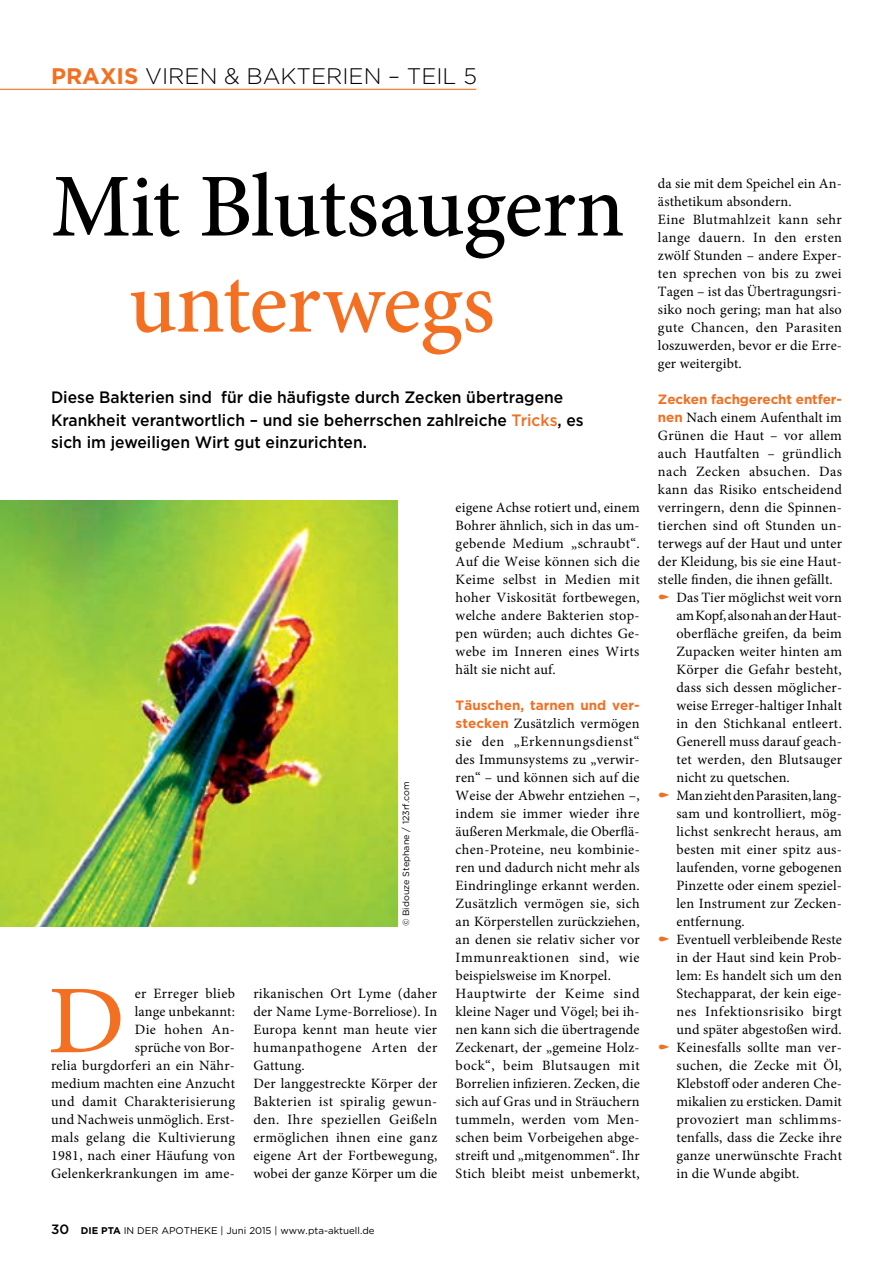
<style>
.page{position:relative;width:893px;height:1263px;background:#fff}
.page>*{position:absolute;margin:0;border:0;box-sizing:border-box;transform-origin:0 0}
.t1{font:97.2px "Minion Pro";color:#f36f21;scale:1.09 1}
.t2{font:500 90px "Minion Pro";letter-spacing:-.015em;color:#000}
.t3{font:500 90px "Minion Pro";letter-spacing:-.01em;color:#f36f21}
.t4{font:300 22.5px "Gotham";color:#000}
.t5{font:500 16.5px/22.5px "Gotham";color:#000;scale:.95 1}
.t6{font:14.25px/18px "Minion Pro";letter-spacing:.015em;color:#000}
.t7{font:14.25px "Minion Pro";letter-spacing:.035em;color:#000}
.t8{font:14.25px "Minion Pro";letter-spacing:-.005em;color:#000}
.t9{font:14.25px "Minion Pro";letter-spacing:-.015em;color:#000}
.t10{font:700 13.5px "Gotham";letter-spacing:-.01em;color:#f36f21}
.t11{font:9.75px "Gotham";color:#000}
.t12{font:9px "Gotham";color:#000}
.s1{font-weight:700;color:#f36f21}
.s2{color:#f36f21}
.s3{font-weight:500;font-size:13.5px}
.s4{font-weight:700}
.s5{font-family:"Gotham";font-weight:700;font-size:13.5px;color:#f36f21}
</style>
<div class="page">
<img style="left:0;top:500px;width:398px;height:426px">
<hr style="left:0;top:89px;width:476px;height:1px;background:#f36f21">
<h3 class="t4" style="left:51px;top:62px;width:427px"><span class="s1">PRAXIS</span> VIREN &amp; BAKTERIEN – TEIL 5</h3>
<h2 class="t2" style="left:51px;top:146px;width:575px">Mit Blutsaugern</h2>
<h2 class="t3" style="left:128px;top:242px;width:368px">unterwegs</h2>
<p class="t5" style="left:51px;top:386px;width:562px">Diese Bakterien sind für die häufigste durch Zecken übertragene<br>Krankheit verantwortlich – und sie beherrschen zahlreiche <span class="s2">Tricks</span>, es sich im jeweiligen Wirt gut einzurichten.</p>
<p class="t12" style="left:400px;top:926px;width:146px;rotate:-90deg">© Bidouze Stephane / 123rf.com</p>
<p class="t6" style="left:51px;top:985px;width:186px;text-align:right">er Erreger blieb<br>lange unbekannt:<br>Die hohen An-<br>sprüche von Bor-<br>relia burgdorferi an ein Nähr&shy;medium machten eine Anzucht und damit Charakterisierung und Nachweis unmöglich. Erst&shy;mals gelang die Kultivierung<br>1981, nach einer Häufung von<br>Gelenkerkrankungen im ame-</p>
<p class="t6" style="left:253px;top:985px;width:186px">rikanischen Ort Lyme (daher der Name Lyme-Borreliose). In<br>Europa kennt man heute vier humanpathogene Arten der<br>Gattung.<br>Der langgestreckte Körper der<br>Bakterien ist spiralig gewun&shy;den. Ihre speziellen Geißeln ermöglichen ihnen eine ganz eigene Art der Fortbewegung, wobei der ganze Körper um die</p>
<h1 class="t1" style="left:48px;top:956px;width:73px">D</h1>
<p class="t11" style="left:51px;top:1224px;width:325px"><span class="s3">30</span> <span class="s4">DIE PTA</span> IN DER APOTHEKE | Juni 2015 | www.pta-aktuell.de</p>
<p class="t6" style="left:456px;top:499px;width:186px;text-align:justify">eigene Achse rotiert und, einem Bohrer ähnlich, sich in das um&shy;gebende Medium „schraubt“.<br>Auf die Weise können sich die Keime selbst in Medien mit hoher Viskosität fortbewegen, welche andere Bakterien stop&shy;pen würden; auch dichtes Ge&shy;webe im Inneren eines Wirts hält sie nicht auf.</p>
<p class="t10" style="left:456px;top:696px;width:186px">Täuschen, tarnen und ver-</p>
<p class="t6" style="left:456px;top:715px;width:186px"><span class="s5">stecken</span> Zusätzlich vermögen sie den „Erkennungsdienst“ des Immunsystems zu „verwir&shy;ren“ – und können sich auf die<br>Weise der Abwehr entziehen –, indem sie immer wieder ihre äußeren Merkmale, die Oberflä&shy;chen-Proteine, neu kombinie&shy;ren und dadurch nicht mehr als<br>Eindringlinge erkannt werden.<br>Zusätzlich vermögen sie, sich an Körperstellen zurückziehen, an denen sie relativ sicher vor<br>Immunreaktionen sind, wie beispielsweise im Knorpel.<br>Hauptwirte der Keime sind kleine Nager und Vögel; bei ih&shy;nen kann sich die übertragende<br>Zeckenart, der „gemeine Holz&shy;bock“, beim Blutsaugen mit<br>Borrelien infizieren. Zecken, die sich auf Gras und in Sträuchern tummeln, werden vom Men&shy;schen beim Vorbeigehen abge&shy;streift und „mitgenommen“. Ihr<br>Stich bleibt meist unbemerkt,</p>
<p class="t6" style="left:658px;top:175px;width:186px">da sie mit dem Speichel ein An&shy;ästhetikum absondern.<br>Eine Blutmahlzeit kann sehr lange dauern. In den ersten zwölf Stunden – andere Exper&shy;ten sprechen von bis zu zwei<br>Tagen – ist das Übertragungsri&shy;siko noch gering; man hat also gute Chancen, den Parasiten loszuwerden, bevor er die Erre&shy;ger weitergibt.</p>
<p class="t10" style="left:658px;top:390px;width:186px">Zecken fachgerecht entfer-</p>
<p class="t6" style="left:658px;top:409px;width:185px"><span class="s5">nen</span> Nach einem Aufenthalt im</p>
<p class="t6" style="left:658px;top:427px;width:186px">Grünen die Haut – vor allem</p>
<p class="t6" style="left:658px;top:445px;width:185px">auch Hautfalten – gründlich</p>
<p class="t7" style="left:658px;top:462px;width:186px">nach Zecken absuchen. Das</p>
<p class="t6" style="left:658px;top:481px;width:186px">kann das Risiko entscheidend</p>
<p class="t6" style="left:658px;top:499px;width:186px">verringern, denn die Spinnen-</p>
<p class="t6" style="left:658px;top:517px;width:186px">tierchen sind oft Stunden un-</p>
<p class="t6" style="left:658px;top:535px;width:185px">terwegs auf der Haut und unter</p>
<p class="t6" style="left:658px;top:553px;width:186px">der Kleidung, bis sie eine Haut-</p>
<p class="t6" style="left:658px;top:571px;width:176px">stelle finden, die ihnen gefällt.</p>
<p class="t6" style="left:676px;top:589px;width:167px">Das Tier möglichst weit vorn</p>
<p class="t9" style="left:676px;top:606px;width:167px">am Kopf, also nah an der Haut-</p>
<p class="t6" style="left:676px;top:625px;width:167px">oberfläche greifen, da beim</p>
<p class="t6" style="left:676px;top:643px;width:167px">Zupacken weiter hinten am</p>
<p class="t6" style="left:676px;top:661px;width:167px">Körper die Gefahr besteht,</p>
<p class="t6" style="left:676px;top:679px;width:167px">dass sich dessen möglicher-</p>
<p class="t6" style="left:676px;top:697px;width:167px">weise Erreger-haltiger Inhalt</p>
<p class="t6" style="left:676px;top:715px;width:167px">in den Stichkanal entleert.</p>
<p class="t6" style="left:676px;top:733px;width:167px">Generell muss darauf geach-</p>
<p class="t6" style="left:676px;top:751px;width:167px">tet werden, den Blutsauger</p>
<p class="t6" style="left:676px;top:769px;width:115px">nicht zu quetschen.</p>
<p class="t8" style="left:676px;top:786px;width:167px">Man zieht den Parasiten, lang-</p>
<p class="t6" style="left:676px;top:805px;width:167px">sam und kontrolliert, mög-</p>
<p class="t6" style="left:676px;top:823px;width:167px">lichst senkrecht heraus, am</p>
<p class="t6" style="left:676px;top:841px;width:167px">besten mit einer spitz aus-</p>
<p class="t6" style="left:676px;top:859px;width:167px">laufenden, vorne gebogenen</p>
<p class="t6" style="left:676px;top:877px;width:167px">Pinzette oder einem speziel-</p>
<p class="t6" style="left:676px;top:895px;width:167px">len Instrument zur Zecken-</p>
<p class="t6" style="left:676px;top:913px;width:70px">entfernung.</p>
<p class="t6" style="left:676px;top:931px;width:167px">Eventuell verbleibende Reste</p>
<p class="t6" style="left:676px;top:949px;width:167px">in der Haut sind kein Prob-</p>
<p class="t6" style="left:676px;top:967px;width:167px">lem: Es handelt sich um den</p>
<p class="t6" style="left:676px;top:985px;width:167px">Stechapparat, der kein eige-</p>
<p class="t7" style="left:676px;top:1002px;width:167px">nes Infektionsrisiko birgt</p>
<p class="t6" style="left:676px;top:1021px;width:167px">und später abgestoßen wird.</p>
<p class="t6" style="left:676px;top:1039px;width:167px">Keinesfalls sollte man ver-</p>
<p class="t6" style="left:676px;top:1057px;width:167px">suchen, die Zecke mit Öl,</p>
<p class="t6" style="left:676px;top:1075px;width:167px">Klebstoff oder anderen Che-</p>
<p class="t6" style="left:676px;top:1093px;width:167px">mikalien zu ersticken. Damit</p>
<p class="t6" style="left:676px;top:1111px;width:167px">provoziert man schlimms-</p>
<p class="t6" style="left:676px;top:1129px;width:167px">tenfalls, dass die Zecke ihre</p>
<p class="t6" style="left:676px;top:1147px;width:167px">ganze unerwünschte Fracht</p>
<p class="t6" style="left:676px;top:1165px;width:125px">in die Wunde abgibt.</p>
</div>
